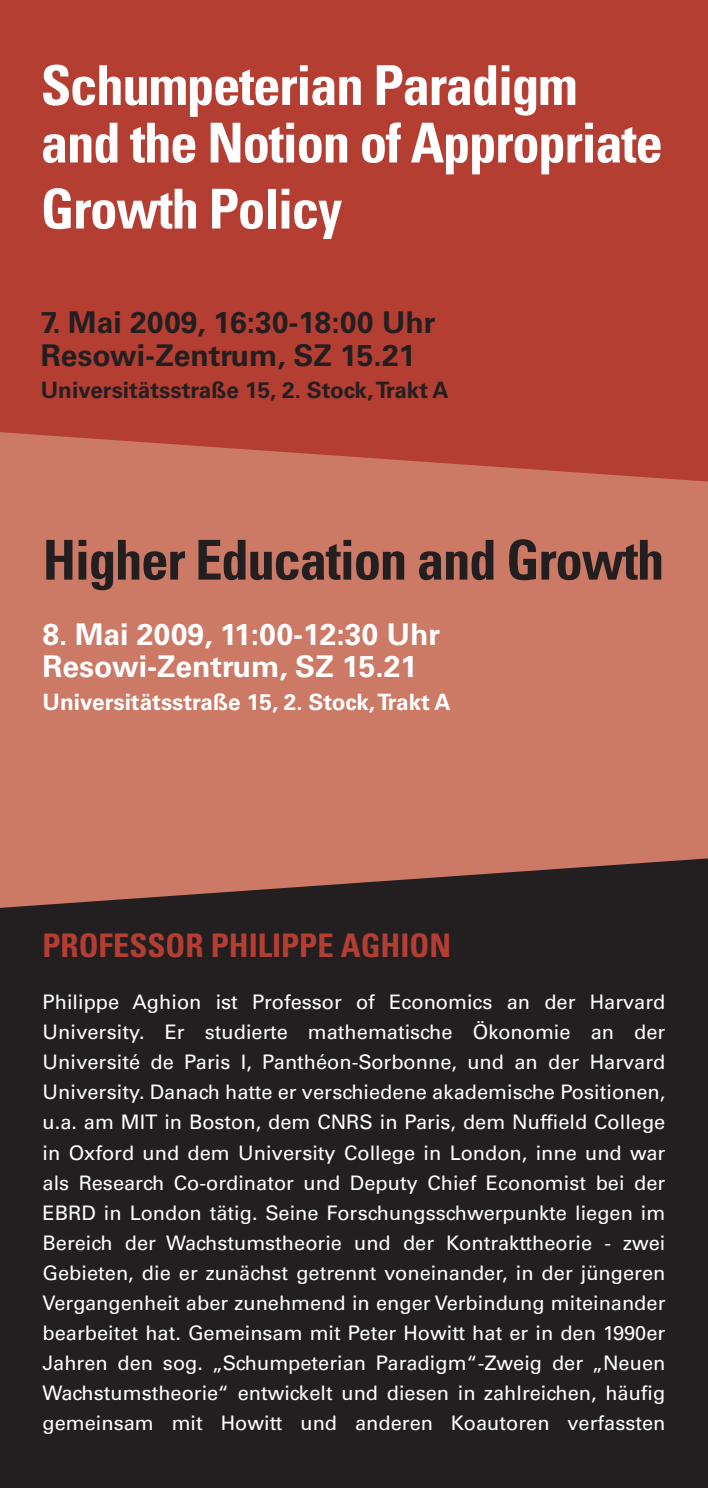
<style>
.page{position:relative;width:708px;height:1488px;background:#fff}
.page>*{position:absolute;margin:0;border:0;box-sizing:border-box;transform-origin:0 0}
.t1{font:700 condensed 55px/57.5px "Univers LT Std";letter-spacing:-.025em;color:#fff}
.t2{font:700 condensed 55px "Univers LT Std";letter-spacing:-.025em;color:#231f20}
.t3{font:700 condensed 32.5px "Univers LT Std";color:#b53e33}
.t4{font:700 30px/32.5px "Univers LT Std";color:#231f20}
.t5{font:700 30px/32.5px "Univers LT Std";color:#fff}
.t6{font:700 22.5px "Univers LT Std";color:#231f20}
.t7{font:700 22.5px "Univers LT Std";color:#fff}
.t8{font:20px/30px "Univers LT Std";color:#fff;text-align:justify}
</style>
<div class="page">
<div style="left:0;top:0;width:707px;height:486px;background:#b53e33"></div>
<div style="left:0;top:432px;width:707px;height:426px;background:#cc7a66"></div>
<div style="left:0;top:858px;width:707px;height:629px;background:#231f20"></div>
<h1 class="t1" style="left:41px;top:56px;width:623px">Schumpeterian Paradigm and the Notion of Appropriate</h1>
<h1 class="t1" style="left:41px;top:180px;width:303px">Growth Policy</h1>
<h3 class="t4" style="left:41px;top:306px;width:396px">7. Mai 2009, 16:30-18:00 Uhr<br>Resowi-Zentrum, SZ 15.21</h3>
<p class="t6" style="left:41px;top:377px;width:409px">Universitätsstraße 15, 2. Stock, Trakt A</p>
<h1 class="t2" style="left:43px;top:526px;width:623px">Higher Education and Growth</h1>
<h3 class="t5" style="left:43px;top:618px;width:399px">8. Mai 2009, 11:00-12:30 Uhr<br>Resowi-Zentrum, SZ 15.21</h3>
<p class="t7" style="left:43px;top:688px;width:409px">Universitätsstraße 15, 2. Stock, Trakt A</p>
<h2 class="t3" style="left:43px;top:925px;width:73px">Profess</h2>
<h2 class="t3" style="left:165px;top:925px;width:133px">or philippe</h2>
<h2 class="t3" style="left:341px;top:925px;width:106px">Aghion</h2>
<p class="t8" style="left:43px;top:987px;width:624px">Philippe Aghion ist Professor of Economics an der Harvard University. Er studierte mathematische Ökonomie an der Université de Paris I, Panthéon-Sorbonne, und an der Harvard University. Danach hatte er verschiedene akademische Positionen, u.a. am MIT in Boston, dem CNRS in Paris, dem Nuffield College in Oxford und dem University College in London, inne und war als Research Co-ordinator und Deputy Chief Economist bei der EBRD in London tätig. Seine Forschungsschwerpunkte liegen im Bereich der Wachstumstheorie und der Kontrakttheorie - zwei Gebieten, die er zunächst getrennt voneinander, in der jüngeren Vergangenheit aber zunehmend in enger Verbindung miteinander bearbeitet hat. Gemeinsam mit Peter Howitt hat er in den 1990er Jahren den sog. „Schumpeterian Paradigm“-Zweig der „Neuen Wachstumstheorie“ entwickelt und diesen in zahlreichen, häufig gemeinsam mit Howitt und anderen Koautoren verfassten</p>
</div>
